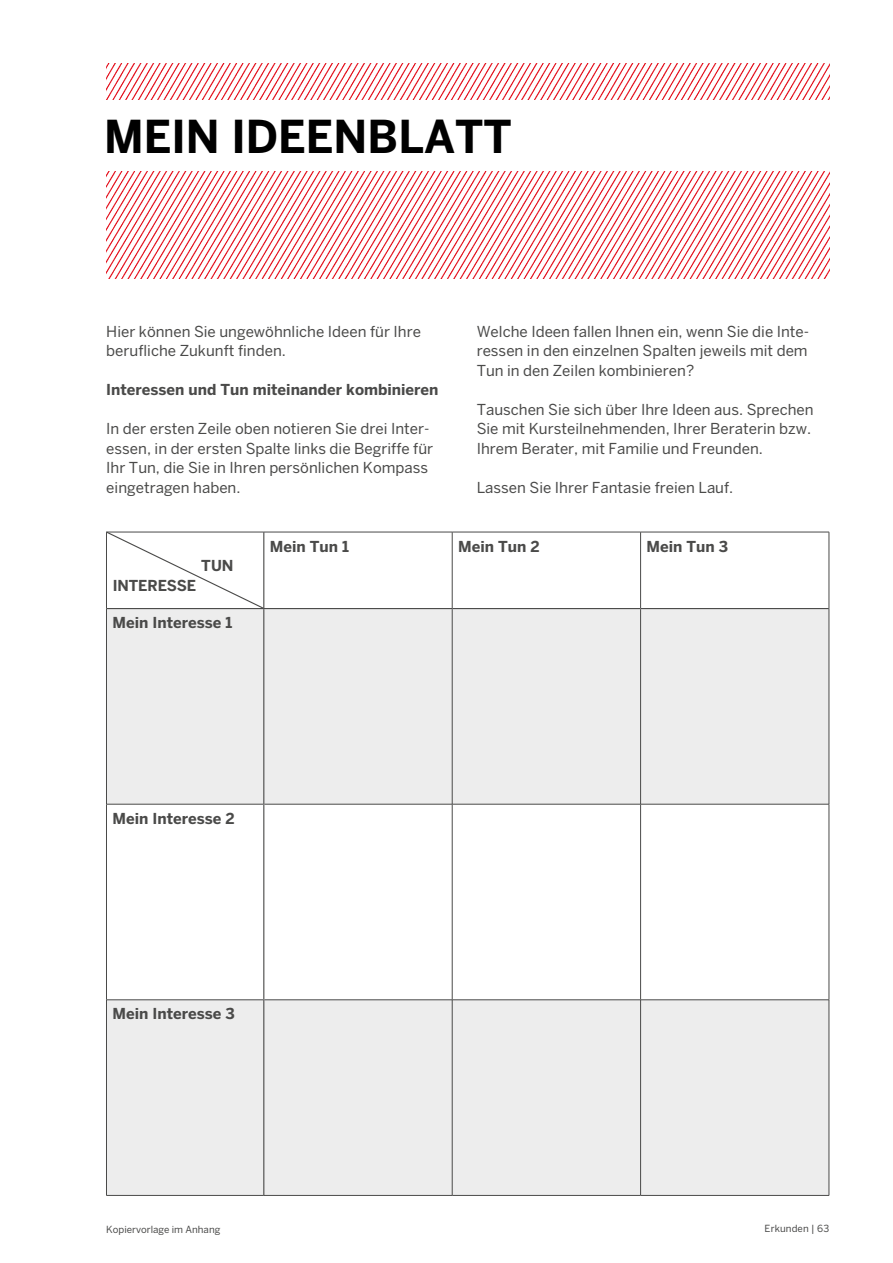
<style>
.page{position:relative;width:893px;height:1263px;background:#fff}
.page>*{position:absolute;margin:0;border:0;box-sizing:border-box;transform-origin:0 0}
.t1{font:700 45px "Benton Sans";color:#000}
.t2{font:15px/19.5px "Benton Sans";color:#4a4a49}
.t3{font:700 15px "Benton Sans";color:#4a4a49}
.t4{font:9.75px "Benton Sans";color:#4a4a49}
</style>
<div class="page">
<svg style="left:107px;top:609px;width:722px;height:586px;fill:#ededed"></svg>
<hr style="left:264px;top:532px;width:188px;height:1px;background:#4a4a49">
<hr style="left:452px;top:532px;width:189px;height:1px;background:#4a4a49">
<hr style="left:452px;top:532px;width:1px;height:76px;background:#4a4a49">
<hr style="left:641px;top:532px;width:188px;height:1px;background:#4a4a49">
<hr style="left:640px;top:532px;width:1px;height:76px;background:#4a4a49">
<hr style="left:829px;top:532px;width:1px;height:77px;background:#4a4a49">
<hr style="left:106px;top:609px;width:1px;height:195px;background:#4a4a49">
<hr style="left:452px;top:609px;width:1px;height:195px;background:#4a4a49">
<hr style="left:640px;top:609px;width:1px;height:195px;background:#4a4a49">
<hr style="left:829px;top:609px;width:1px;height:195px;background:#4a4a49">
<hr style="left:106px;top:804px;width:157px;height:1px;background:#4a4a49">
<hr style="left:106px;top:804px;width:1px;height:195px;background:#4a4a49">
<hr style="left:264px;top:804px;width:188px;height:1px;background:#4a4a49">
<hr style="left:452px;top:804px;width:189px;height:1px;background:#4a4a49">
<hr style="left:452px;top:804px;width:1px;height:195px;background:#4a4a49">
<hr style="left:641px;top:804px;width:188px;height:1px;background:#4a4a49">
<hr style="left:640px;top:804px;width:1px;height:195px;background:#4a4a49">
<hr style="left:829px;top:804px;width:1px;height:195px;background:#4a4a49">
<hr style="left:106px;top:999px;width:157px;height:1px;background:#4a4a49">
<hr style="left:106px;top:1000px;width:1px;height:195px;background:#4a4a49">
<hr style="left:264px;top:999px;width:188px;height:1px;background:#4a4a49">
<hr style="left:452px;top:999px;width:189px;height:1px;background:#4a4a49">
<hr style="left:452px;top:1000px;width:1px;height:195px;background:#4a4a49">
<hr style="left:641px;top:999px;width:188px;height:1px;background:#4a4a49">
<hr style="left:640px;top:1000px;width:1px;height:195px;background:#4a4a49">
<hr style="left:829px;top:1000px;width:1px;height:195px;background:#4a4a49">
<hr style="left:106px;top:1195px;width:158px;height:1px;background:#4a4a49">
<hr style="left:264px;top:1195px;width:188px;height:1px;background:#4a4a49">
<hr style="left:452px;top:1195px;width:189px;height:1px;background:#4a4a49">
<hr style="left:641px;top:1195px;width:188px;height:1px;background:#4a4a49">
<hr style="left:263px;top:609px;width:1px;height:195px;background:#4a4a49">
<hr style="left:263px;top:804px;width:1px;height:196px;background:#4a4a49">
<hr style="left:263px;top:1000px;width:1px;height:195px;background:#4a4a49">
<hr style="left:264px;top:608px;width:188px;height:1px;background:#4a4a49">
<hr style="left:452px;top:608px;width:189px;height:1px;background:#4a4a49">
<hr style="left:641px;top:608px;width:188px;height:1px;background:#4a4a49">
<img style="left:106px;top:64px;width:723px;height:36px">
<img style="left:106px;top:172px;width:723px;height:106px">
<svg style="left:106px;top:531px;width:159px;height:79px"></svg>
<h1 class="t1" style="left:104px;top:109px;width:380px">Mein I deenblatt</h1>
<p class="t2" style="left:106px;top:321px;width:316px">Hier können Sie ungewöhnliche Ideen für Ihre berufliche Zukunft finden.</p>
<p class="t3" style="left:106px;top:381px;width:334px">I nteressen und Tun miteinander kombinieren</p>
<p class="t2" style="left:106px;top:419px;width:328px">In der ersten Zeile oben notieren Sie drei Inter&shy;essen, in der ersten Spalte links die Begriffe für Ihr Tun, die Sie in Ihren persönlichen Kompass eingetragen haben.</p>
<p class="t2" style="left:477px;top:321px;width:334px;text-align:justify">Welche Ideen fallen Ihnen ein, wenn Sie die Inte&shy;ressen in den einzelnen Spalten jeweils mit dem Tun in den Zeilen kombinieren?</p>
<p class="t2" style="left:477px;top:399px;width:339px">Tauschen Sie sich über Ihre Ideen aus. Sprechen<br>Sie mit Kursteilnehmenden, Ihrer Beraterin bzw.<br>Ihrem Berater, mit Familie und Freunden.</p>
<p class="t2" style="left:477px;top:477px;width:258px">Lassen Sie Ihrer Fantasie freien Lauf.</p>
<p class="t3" style="left:201px;top:556px;width:34px">Tun</p>
<p class="t3" style="left:113px;top:577px;width:85px">I nteresse</p>
<p class="t3" style="left:112px;top:614px;width:121px">Mein I nteresse 1</p>
<p class="t3" style="left:270px;top:537px;width:81px">Mein Tun 1</p>
<p class="t3" style="left:458px;top:537px;width:83px">Mein Tun 2</p>
<p class="t3" style="left:647px;top:537px;width:83px">Mein Tun 3</p>
<p class="t3" style="left:112px;top:809px;width:124px">Mein I nteresse 2</p>
<p class="t3" style="left:112px;top:1005px;width:124px">Mein I nteresse 3</p>
<p class="t4" style="left:106px;top:1223px;width:116px">Kopiervorlage im Anhang</p>
<p class="t4" style="left:765px;top:1222px;width:66px">Erkunden | 63</p>
</div>
